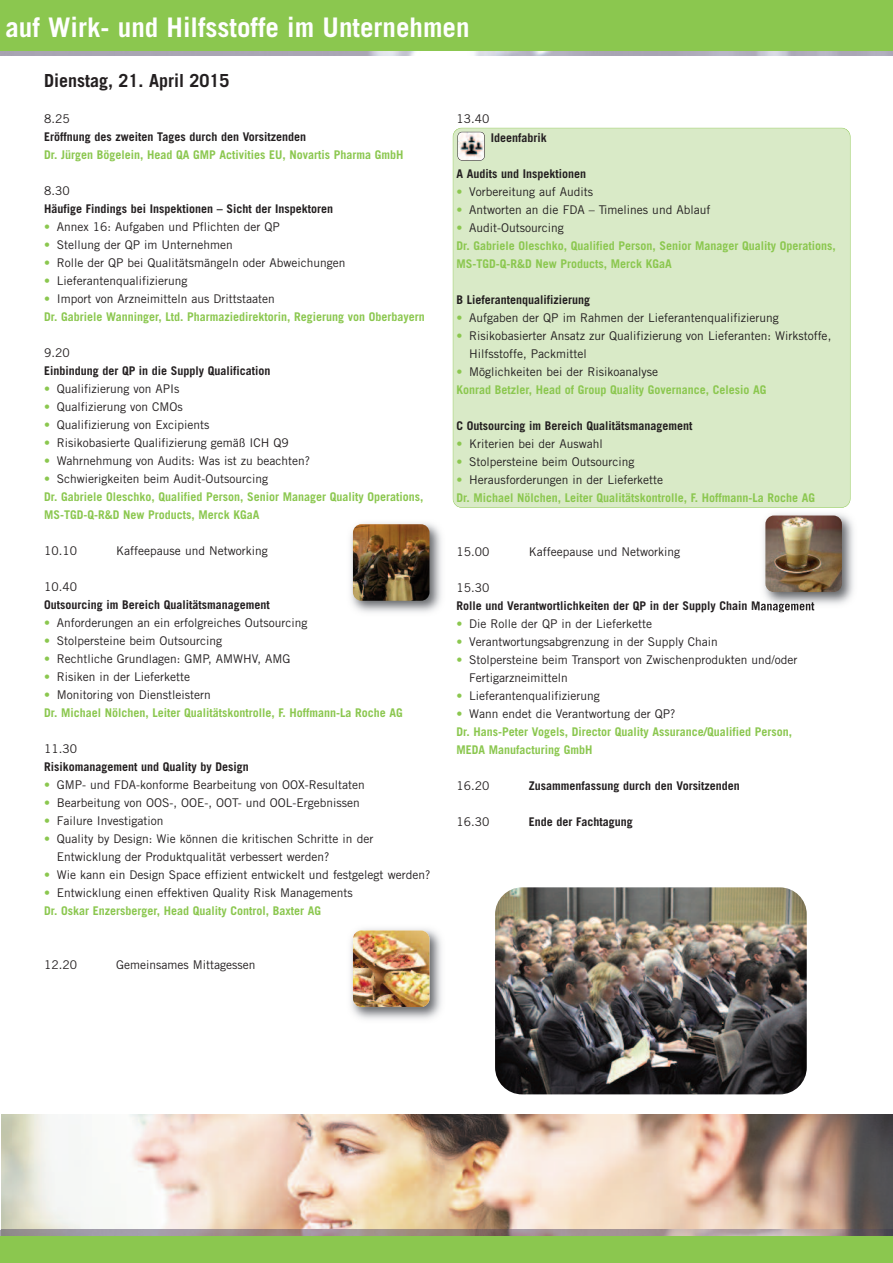
<style>
.page{position:relative;width:893px;height:1263px;background:#fff}
.page>*{position:absolute;margin:0;border:0;box-sizing:border-box;transform-origin:0 0}
.t1{font:700 27px "Trade Gothic";color:#fff}
.t2{font:700 18px "Trade Gothic";color:#231f20}
.t3{font:12px/18px "Trade Gothic";color:#231f20}
.t4{font:700 12px/18px "Trade Gothic";color:#8bc74f}
.t5{font:700 12px "Trade Gothic";color:#231f20}
.s1{color:#8bc74f}
.s2{font-weight:400}
.s3{font-weight:400;color:#231f20}
.s4{font-weight:700;color:#8bc74f}
</style>
<div class="page">
<img style="left:12px;top:52px;width:881px;height:3px">
<svg style="left:0;top:52px;width:12px;height:3px"></svg>
<div style="left:0;top:0;width:893px;height:51px;background:#8bc74f"></div>
<div style="left:453px;top:128px;width:397px;height:379px;background:#d9eac7"></div>
<div style="left:453px;top:128px;width:397px;height:380px;border:1px solid #8bc74f;border-radius:9px"></div>
<img style="left:458px;top:132px;width:26px;height:29px;border-radius:4px">
<div style="left:457px;top:132px;width:28px;height:29px;border:1px solid #231f20;border-radius:5px"></div>
<img style="left:0;top:1114px;width:893px;height:122px">
<svg style="left:1px;top:1230px;width:11px;height:6px"></svg>
<div style="left:0;top:1236px;width:893px;height:27px;background:#8bc74f"></div>
<img style="left:350px;top:523px;width:92px;height:90px">
<img style="left:353px;top:524px;width:76px;height:77px;border-radius:9px">
<img style="left:758px;top:513px;width:96px;height:99px">
<img style="left:765px;top:515px;width:77px;height:77px;border-radius:9px">
<img style="left:350px;top:928px;width:92px;height:92px">
<img style="left:353px;top:930px;width:76px;height:77px;border-radius:9px">
<img style="left:495px;top:887px;width:312px;height:207px;border-radius:27px">
<h1 class="t1" style="left:5px;top:10px;width:466px">auf Wirk- und Hilfsstoffe im Unternehmen</h1>
<h2 class="t2" style="left:44px;top:69px;width:187px">Dienstag, 21. April 2015</h2>
<p class="t3" style="left:44px;top:109px;width:27px">8.25</p>
<p class="t5" style="left:44px;top:129px;width:264px">Eröffnung des zweiten Tages durch den Vorsitzenden</p>
<p class="t4" style="left:44px;top:145px;width:361px">Dr. Jürgen Bögelein, Head QA GMP Activities EU, Novartis Pharma GmbH</p>
<p class="t3" style="left:44px;top:181px;width:27px">8.30</p>
<p class="t5" style="left:44px;top:201px;width:290px">Häufige Findings bei Inspektionen – Sicht der Inspektoren</p>
<p class="t3" style="left:44px;top:217px;width:237px"><span class="s1">•</span> Annex 16: Aufgaben und Pflichten der QP</p>
<p class="t3" style="left:44px;top:235px;width:190px"><span class="s1">•</span> Stellung der QP im Unternehmen</p>
<p class="t3" style="left:44px;top:253px;width:303px"><span class="s1">•</span> Rolle der QP bei Qualitätsmängeln oder Abweichungen</p>
<p class="t3" style="left:44px;top:271px;width:145px"><span class="s1">•</span> Lieferantenqualifizierung</p>
<p class="t4" style="left:44px;top:289px;width:382px"><span class="s2">•</span> <span class="s3">Import von Arzneimitteln aus Drittstaaten<br></span>Dr. Gabriele Wanninger, Ltd. Pharmaziedirektorin, Regierung von Oberbayern</p>
<p class="t3" style="left:44px;top:343px;width:27px">9.20</p>
<p class="t5" style="left:44px;top:363px;width:228px">Einbindung der QP in die Supply Qualification</p>
<p class="t3" style="left:44px;top:379px;width:137px"><span class="s1">•</span> Qualifizierung von APIs</p>
<p class="t3" style="left:44px;top:397px;width:140px"><span class="s1">•</span> Qualfizierung von CMOs</p>
<p class="t3" style="left:44px;top:415px;width:167px"><span class="s1">•</span> Qualifizierung von Excipients</p>
<p class="t3" style="left:44px;top:433px;width:246px"><span class="s1">•</span> Risikobasierte Qualifizierung gemäß ICH Q9</p>
<p class="t3" style="left:44px;top:451px;width:268px"><span class="s1">•</span> Wahrnehmung von Audits: Was ist zu beachten?</p>
<p class="t4" style="left:44px;top:469px;width:381px"><span class="s2">•</span> <span class="s3">Schwierigkeiten beim Audit-Outsourcing<br></span>Dr. Gabriele Oleschko, Qualified Person, Senior Manager Quality Operations,<br>MS-TGD-Q-R&amp;D New Products, Merck KGaA</p>
<p class="t3" style="left:44px;top:541px;width:34px">10.10</p>
<p class="t3" style="left:116px;top:541px;width:153px">Kaffeepause und Networking</p>
<p class="t3" style="left:44px;top:577px;width:34px">10.40</p>
<p class="t5" style="left:44px;top:597px;width:227px">Outsourcing im Bereich Qualitätsmanagement</p>
<p class="t3" style="left:44px;top:613px;width:265px"><span class="s1">•</span> Anforderungen an ein erfolgreiches Outsourcing</p>
<p class="t3" style="left:44px;top:631px;width:180px"><span class="s1">•</span> Stolpersteine beim Outsourcing</p>
<p class="t3" style="left:44px;top:649px;width:248px"><span class="s1">•</span> Rechtliche Grundlagen: GMP, AMWHV, AMG</p>
<p class="t3" style="left:44px;top:667px;width:148px"><span class="s1">•</span> Risiken in der Lieferkette</p>
<p class="t4" style="left:44px;top:685px;width:360px"><span class="s2">•</span> <span class="s3">Monitoring von Dienstleistern<br></span>Dr. Michael Nölchen, Leiter Qualitätskontrolle, F. Hoffmann-La Roche AG</p>
<p class="t3" style="left:44px;top:739px;width:34px">11.30</p>
<p class="t5" style="left:44px;top:759px;width:206px">Risikomanagement und Quality by Design</p>
<p class="t3" style="left:44px;top:775px;width:322px"><span class="s1">•</span> GMP- und FDA-konforme Bearbeitung von OOX-Resultaten</p>
<p class="t3" style="left:44px;top:793px;width:317px"><span class="s1">•</span> Bearbeitung von OOS-, OOE-, OOT- und OOL-Ergebnissen</p>
<p class="t3" style="left:44px;top:811px;width:121px"><span class="s1">•</span> Failure Investigation</p>
<p class="t3" style="left:57px;top:829px;width:318px;text-indent:-13px"><span class="s1">•</span> Quality by Design: Wie können die kritischen Schritte in der<br>Entwicklung der Produktqualität verbessert werden?</p>
<p class="t3" style="left:44px;top:865px;width:388px"><span class="s1">•</span> Wie kann ein Design Space effizient entwickelt und festgelegt werden?</p>
<p class="t3" style="left:44px;top:883px;width:310px"><span class="s1">•</span> Entwicklung einen effektiven Quality Risk Managements<br><span class="s4">Dr. Oskar Enzersberger, Head Quality Control, Baxter AG</span></p>
<p class="t3" style="left:44px;top:955px;width:34px">12.20</p>
<p class="t3" style="left:116px;top:955px;width:141px">Gemeinsames Mittagessen</p>
<p class="t3" style="left:456px;top:109px;width:34px">13.40</p>
<p class="t5" style="left:491px;top:131px;width:57px">Ideenfabrik</p>
<p class="t5" style="left:456px;top:167px;width:131px">A Audits und Inspektionen</p>
<p class="t3" style="left:456px;top:183px;width:138px"><span class="s1">•</span> Vorbereitung auf Audits</p>
<p class="t3" style="left:456px;top:201px;width:255px"><span class="s1">•</span> Antworten an die FDA – Timelines und Ablauf</p>
<p class="t4" style="left:456px;top:219px;width:381px"><span class="s2">•</span> <span class="s3">Audit-Outsourcing<br></span>Dr. Gabriele Oleschko, Qualified Person, Senior Manager Quality Operations,<br>MS-TGD-Q-R&amp;D New Products, Merck KGaA</p>
<p class="t5" style="left:456px;top:293px;width:135px">B Lieferantenqualifizierung</p>
<p class="t3" style="left:456px;top:309px;width:324px"><span class="s1">•</span> Aufgaben der QP im Rahmen der Lieferantenqualifizierung</p>
<p class="t3" style="left:469px;top:327px;width:364px;text-indent:-13px"><span class="s1">•</span> Risikobasierter Ansatz zur Qualifizierung von Lieferanten: Wirkstoffe,<br>Hilfsstoffe, Packmittel</p>
<p class="t4" style="left:456px;top:363px;width:311px"><span class="s2">•</span> <span class="s3">Möglichkeiten bei der Risikoanalyse<br></span>Konrad Betzler, Head of Group Quality Governance, Celesio AG</p>
<p class="t5" style="left:456px;top:419px;width:237px">C Outsourcing im Bereich Qualitätsmanagement</p>
<p class="t3" style="left:456px;top:435px;width:148px"><span class="s1">•</span> Kriterien bei der Auswahl</p>
<p class="t3" style="left:456px;top:453px;width:180px"><span class="s1">•</span> Stolpersteine beim Outsourcing</p>
<p class="t4" style="left:456px;top:471px;width:360px"><span class="s2">•</span> <span class="s3">Herausforderungen in der Lieferkette<br></span>Dr. Michael Nölchen, Leiter Qualitätskontrolle, F. Hoffmann-La Roche AG</p>
<p class="t3" style="left:456px;top:543px;width:34px">15.00</p>
<p class="t3" style="left:529px;top:543px;width:153px">Kaffeepause und Networking</p>
<p class="t3" style="left:456px;top:579px;width:34px">15.30</p>
<p class="t5" style="left:456px;top:599px;width:359px">Rolle und Verantwortlichkeiten der QP in der Supply Chain Management</p>
<p class="t3" style="left:456px;top:615px;width:197px"><span class="s1">•</span> Die Rolle der QP in der Lieferkette</p>
<p class="t3" style="left:456px;top:633px;width:263px"><span class="s1">•</span> Verantwortungsabgrenzung in der Supply Chain</p>
<p class="t3" style="left:469px;top:651px;width:330px;text-indent:-13px"><span class="s1">•</span> Stolpersteine beim Transport von Zwischenprodukten und/oder<br>Fertigarzneimitteln</p>
<p class="t3" style="left:456px;top:687px;width:145px"><span class="s1">•</span> Lieferantenqualifizierung</p>
<p class="t4" style="left:456px;top:705px;width:337px"><span class="s2">•</span> <span class="s3">Wann endet die Verantwortung der QP?<br></span>Dr. Hans-Peter Vogels, Director Quality Assurance/Qualified Person,<br>MEDA Manufacturing GmbH</p>
<p class="t3" style="left:456px;top:777px;width:34px">16.20</p>
<p class="t5" style="left:529px;top:779px;width:213px">Zusammenfassung durch den Vorsitzenden</p>
<p class="t3" style="left:456px;top:813px;width:34px">16.30</p>
<p class="t5" style="left:529px;top:815px;width:105px">Ende der Fachtagung</p>
</div>
